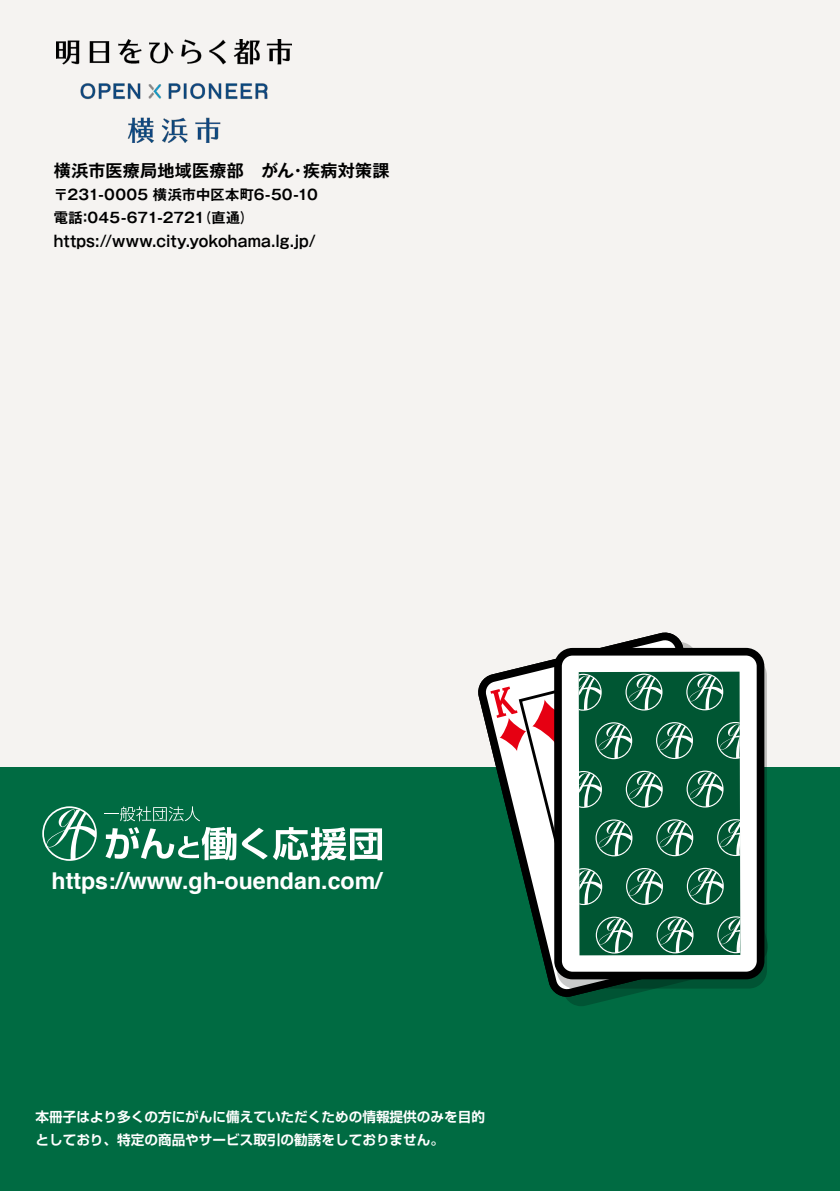
<style>
.page{position:relative;width:840px;height:1191px;background:#fff}
.page>*{position:absolute;margin:0;border:0;box-sizing:border-box;transform-origin:0 0}
.t1{font:700 23.2px "Helvetica";color:#fff}
.t2{font:700 17px "Gothic MB101 Pro De";letter-spacing:.02em;color:#000}
.t3{font:700 15.6px "Gothic MB101 Pro De";letter-spacing:.015em;color:#000;scale:.9 1}
.t4{font:700 14.2px/22.6px "Gothic MB101 Pro De";letter-spacing:.01em;color:#000}
.t5{font:700 13.6px/22.6px "Shin Go Pro De";color:#fff}
</style>
<div class="page">
<div style="left:0;top:0;width:839px;height:1191px;background:#f5f3f1"></div>
<div style="left:0;top:767px;width:839px;height:424px;background:#006b42"></div>
<svg style="left:478px;top:632px;width:273px;height:371px"></svg>
<svg style="left:516px;top:670px;width:38px;height:255px"></svg>
<svg style="left:490px;top:686px;width:64px;height:65px"></svg>
<svg style="left:42px;top:806px;width:55px;height:55px"></svg>
<svg style="left:105px;top:827px;width:131px;height:33px"></svg>
<svg style="left:242px;top:827px;width:140px;height:33px"></svg>
<svg style="left:104px;top:806px;width:96px;height:15px"></svg>
<svg style="left:556px;top:663px;width:210px;height:325px;background:#265744"></svg>
<div style="left:557px;top:651px;width:203px;height:324px;background:#fff;border-radius:15px"></div>
<div style="left:554px;top:648px;width:210px;height:331px;border:8px solid #000;border-radius:15px"></div>
<div style="left:578px;top:671px;width:162px;height:284px;background:#005633"></div>
<svg style="left:578px;top:674px;width:23px;height:36px"></svg>
<svg style="left:625px;top:673px;width:37px;height:37px"></svg>
<svg style="left:686px;top:673px;width:36px;height:37px"></svg>
<svg style="left:595px;top:722px;width:37px;height:37px"></svg>
<svg style="left:655px;top:722px;width:37px;height:37px"></svg>
<svg style="left:716px;top:722px;width:24px;height:37px"></svg>
<svg style="left:578px;top:771px;width:23px;height:37px"></svg>
<svg style="left:625px;top:770px;width:37px;height:37px"></svg>
<svg style="left:686px;top:770px;width:37px;height:37px"></svg>
<svg style="left:595px;top:819px;width:37px;height:37px"></svg>
<svg style="left:656px;top:819px;width:37px;height:37px"></svg>
<svg style="left:716px;top:819px;width:24px;height:37px"></svg>
<svg style="left:578px;top:868px;width:24px;height:37px"></svg>
<svg style="left:625px;top:868px;width:37px;height:37px"></svg>
<svg style="left:686px;top:867px;width:37px;height:37px"></svg>
<svg style="left:595px;top:916px;width:37px;height:37px"></svg>
<svg style="left:656px;top:916px;width:37px;height:37px"></svg>
<svg style="left:717px;top:916px;width:23px;height:37px"></svg>
<img style="left:57px;top:40px;width:234px;height:103px">
<p class="t2" style="left:54px;top:156px;width:337px">横浜市医療局地域医療部　がん・疾病対策課</p>
<p class="t4" style="left:54px;top:182px;width:265px">〒231-0005 横浜市中区本町6-50-10電話：045-671-2721（直通）</p>
<p class="t3" style="left:54px;top:228px;width:292px">https://www.city.yokohama.lg.jp/</p>
<h1 class="t1" style="left:51px;top:862px;width:331px">https://www.gh-ouendan.com/</h1>
<p class="t5" style="left:35px;top:1104px;width:451px">本冊子はより多くの方にがんに備えていただくための情報提供のみを目的としており、特定の商品やサービス取引の勧誘をしておりません。</p>
</div>
